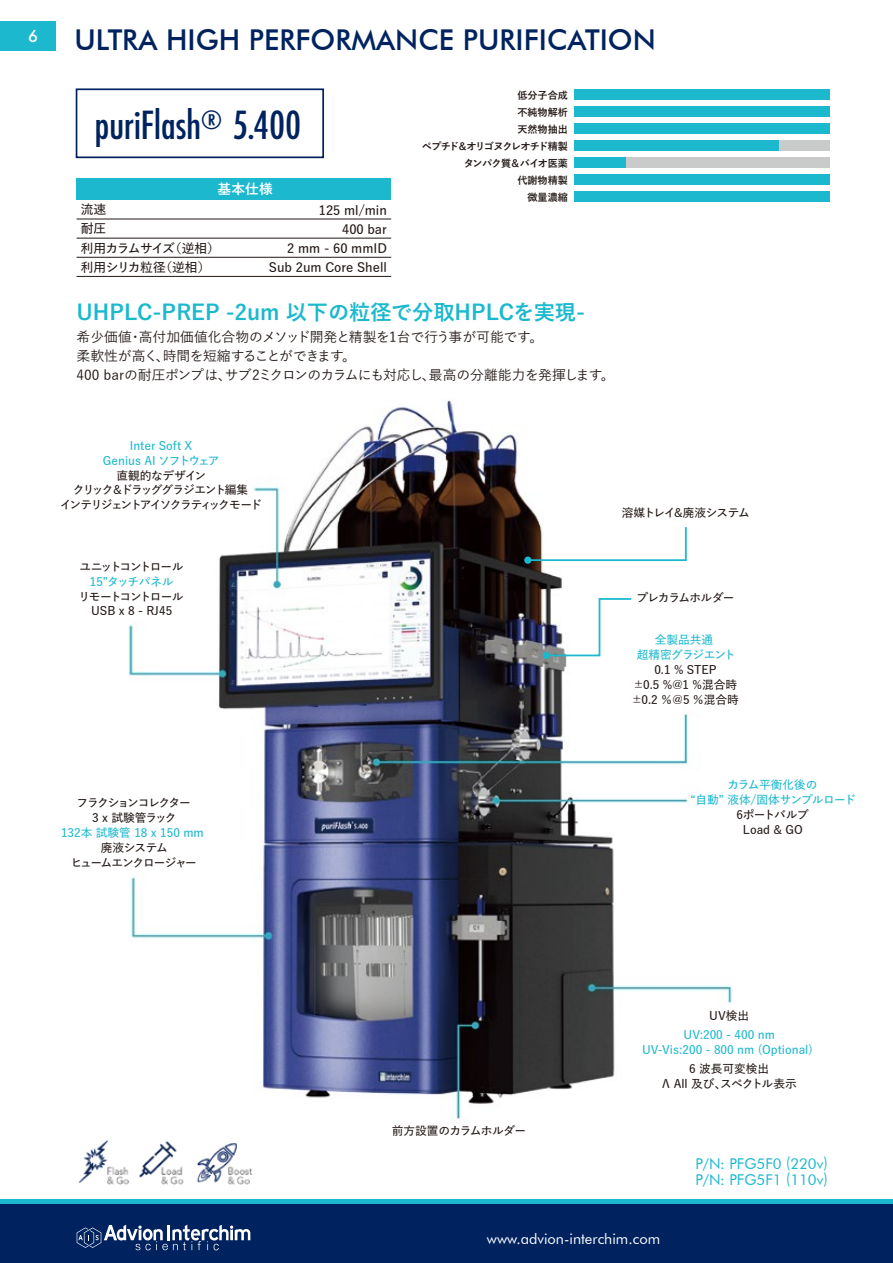
<style>
.page{position:relative;width:893px;height:1263px;background:#fff}
.page>*{position:absolute;margin:0;border:0;box-sizing:border-box;transform-origin:0 0}
.t1{font:500 42.45px "Futura PT Cond";letter-spacing:-.005em;color:#00235f}
.t2{font:500 28.65px "Futura BT";color:#00235f}
.t3{font:700 21.3px "Yu Go Pr 6 N";color:#1bb8ce}
.t4{font:500 15.9px "Futura";color:#fff}
.t5{font:14.85px/15.9px "Futura BT";color:#1bb8ce}
.t6{font:14.7px "Futura BT";color:#fff}
.t7{font:500 13.8px/19.2px "Yu Go Pr 6 N";letter-spacing:-.025em;color:#221815}
.t8{font:700 13.8px "Yu Go Pr 6 N";color:#fff}
.t9{font:600 12.75px/19.2px "Yu Go Pr 6 N";color:#221815;text-align:right}
.t10{font:600 12.75px/19.2px "Yu Go Pr 6 N";letter-spacing:-.04em;color:#221815}
.t11{font:600 11.7px/14.9px "Yu Go Pr 6 N";color:#1bb8ce;text-align:center}
.t12{font:600 11.7px/14.9px "Yu Go Pr 6 N";color:#221815;text-align:center}
.t13{font:600 11.7px/14.9px "Yu Go Pr 6 N";letter-spacing:-.13em;color:#221815;text-align:center}
.t14{font:600 11.7px "Yu Go Pr 6 N";letter-spacing:-.075em;color:#221815}
.t15{font:600 11.7px/14.9px "Yu Go Pr 6 N";letter-spacing:-.055em;color:#221815;text-align:center}
.t16{font:600 11.7px/14.9px "Yu Go Pr 6 N";letter-spacing:-.115em;color:#221815;text-align:center}
.t17{font:600 11.7px/14.9px "Yu Go Pr 6 N";letter-spacing:-.095em;color:#221815;text-align:center}
.t18{font:600 11.7px/14.9px "Yu Go Pr 6 N";letter-spacing:-.02em;color:#1bb8ce;text-align:center}
.t19{font:600 11.7px/14.9px "Yu Go Pr 6 N";letter-spacing:-.01em;color:#221815;text-align:center}
.t20{font:600 11.7px "Yu Go Pr 6 N";letter-spacing:-.04em;color:#221815}
.t21{font:600 11.7px "Yu Go Pr 6 N";letter-spacing:-.15em;color:#221815}
.t22{font:600 11.7px "Yu Go Pr 6 N";letter-spacing:-.025em;color:#1bb8ce}
.t23{font:700 10.05px/17px "Yu Go Pr 6 N";color:#221815;text-align:right}
</style>
<div class="page">
<div style="left:0;top:21px;width:55px;height:30px;background:#1bb8ce"></div>
<div style="left:0;top:1203px;width:893px;height:60px;background:#00235f"></div>
<hr style="left:0;top:1199px;width:893px;height:4px;background:#1bb8ce">
<svg style="left:77px;top:1225px;width:173px;height:25px"></svg>
<div style="left:77px;top:179px;width:314px;height:21px;background:#1bb8ce"></div>
<div style="left:76px;top:88px;width:248px;height:70px;border:2px solid #00235f"></div>
<hr style="left:77px;top:219px;width:314px;height:1px;background:#221815">
<hr style="left:77px;top:238px;width:314px;height:1px;background:#221815">
<hr style="left:77px;top:257px;width:314px;height:1px;background:#221815">
<hr style="left:77px;top:276px;width:314px;height:1px;background:#221815">
<div style="left:574px;top:89px;width:255px;height:11px;background:#1bb8ce"></div>
<div style="left:574px;top:106px;width:255px;height:11px;background:#1bb8ce"></div>
<div style="left:574px;top:123px;width:255px;height:11px;background:#1bb8ce"></div>
<div style="left:574px;top:140px;width:255px;height:11px;background:#c9caca"></div>
<div style="left:574px;top:140px;width:204px;height:11px;background:#1bb8ce"></div>
<div style="left:574px;top:157px;width:255px;height:11px;background:#c9caca"></div>
<div style="left:574px;top:157px;width:51px;height:11px;background:#1bb8ce"></div>
<div style="left:574px;top:174px;width:255px;height:11px;background:#1bb8ce"></div>
<div style="left:574px;top:191px;width:255px;height:11px;background:#1bb8ce"></div>
<img style="left:78px;top:1140px;width:174px;height:45px">
<img style="left:128px;top:400px;width:605px;height:720px">
<div style="left:524px;top:556px;width:7px;height:8px;background:#1bb8ce;border-radius:50%"></div>
<svg style="left:527px;top:525px;width:161px;height:37px"></svg>
<div style="left:543px;top:652px;width:7px;height:7px;background:#1bb8ce;border-radius:50%"></div>
<svg style="left:545px;top:597px;width:88px;height:60px"></svg>
<p class="t4" style="left:28px;top:25px;width:11px">6</p>
<h2 class="t2" style="left:74px;top:23px;width:583px">ULTRA HIGH PERFORMANCE PURIFICATION</h2>
<h1 class="t1" style="left:94px;top:100px;width:208px">puriFlash<sup>®</sup> 5.400</h1>
<p class="t8" style="left:218px;top:181px;width:57px">基本仕様</p>
<p class="t9" style="left:81px;top:198px;width:27px">流速</p>
<p class="t9" style="left:269px;top:199px;width:120px">125 ml/min<br>400 bar<br>2 mm - 60 mmID<br>Sub 2um Core Shell</p>
<p class="t10" style="left:81px;top:217px;width:141px">耐圧<br>利用カラムサイズ（逆相）利用シリカ粒径（逆相）</p>
<p class="t23" style="left:422px;top:87px;width:148px">低分子合成<br>不純物解析<br>天然物抽出<br>ペプチド＆オリゴヌクレオチド精製タンパク質＆バイオ医薬<br>代謝物精製<br>微量濃縮</p>
<h3 class="t3" style="left:77px;top:300px;width:510px">UHPLC-PREP -2um 以下の粒径で分取HPLCを実現-</h3>
<p class="t7" style="left:77px;top:325px;width:540px">希少価値・高付加価値化合物のメソッド開発と精製を1台で行う事が可能です。<br>柔軟性が高く、時間を短縮することができます。<br>400 barの耐圧ポンプは、サブ2ミクロンのカラムにも対応し、最高の分離能力を発揮します。</p>
<p class="t11" style="left:103px;top:437px;width:118px">Inter Soft X<br>Genius AI ソフトウェア</p>
<p class="t13" style="left:60px;top:466px;width:204px">直観的なデザイン<br>クリック＆ドラッググラジエント編集<br>インテリジェントアイソクラティックモード</p>
<p class="t21" style="left:79px;top:556px;width:106px">ユニットコントロール</p>
<p class="t22" style="left:90px;top:570px;width:85px">15”タッチパネル</p>
<p class="t15" style="left:79px;top:587px;width:107px">リモートコントロール<br>USB x 8 - RJ45</p>
<p class="t14" style="left:622px;top:501px;width:129px">溶媒トレイ&amp;廃液システム</p>
<p class="t14" style="left:637px;top:587px;width:99px">プレカラムホルダー</p>
<p class="t18" style="left:637px;top:631px;width:101px">全製品共通<br>超精密グラジエント</p>
<p class="t12" style="left:631px;top:661px;width:109px">0.1 % STEP<br>±0.5 %@1 %混合時±0.2 ％＠5 ％混合時</p>
<p class="t16" style="left:77px;top:794px;width:116px">フラクションコレクター<br>3 x 試験管ラック</p>
<p class="t11" style="left:61px;top:824px;width:144px">132本 試験管 18 x 150 mm</p>
<p class="t17" style="left:71px;top:838px;width:128px">廃液システム<br>ヒュームエンクロージャー</p>
<p class="t11" style="left:690px;top:776px;width:167px">カラム平衡化後の<br>“自動” 液体/固体サンプルロード</p>
<p class="t19" style="left:736px;top:806px;width:74px">6ポートバルブ<br>Load &amp; GO</p>
<p class="t20" style="left:392px;top:1120px;width:136px">前方設置のカラムホルダー</p>
<p class="t14" style="left:709px;top:1005px;width:41px">UV検出</p>
<p class="t11" style="left:642px;top:1026px;width:172px">UV:200 - 400 nm<br>UV-Vis:200 - 800 nm (Optional)</p>
<p class="t12" style="left:660px;top:1060px;width:138px">6 波長可変検出<br>Λ All 及び、スペクトル表示</p>
<p class="t5" style="left:695px;top:1155px;width:134px">P/N: PFG5F0 (220v)<br>P/N: PFG5F1 (110v)</p>
<p class="t6" style="left:487px;top:1229px;width:175px">www.advion-interchim.com</p>
</div>
